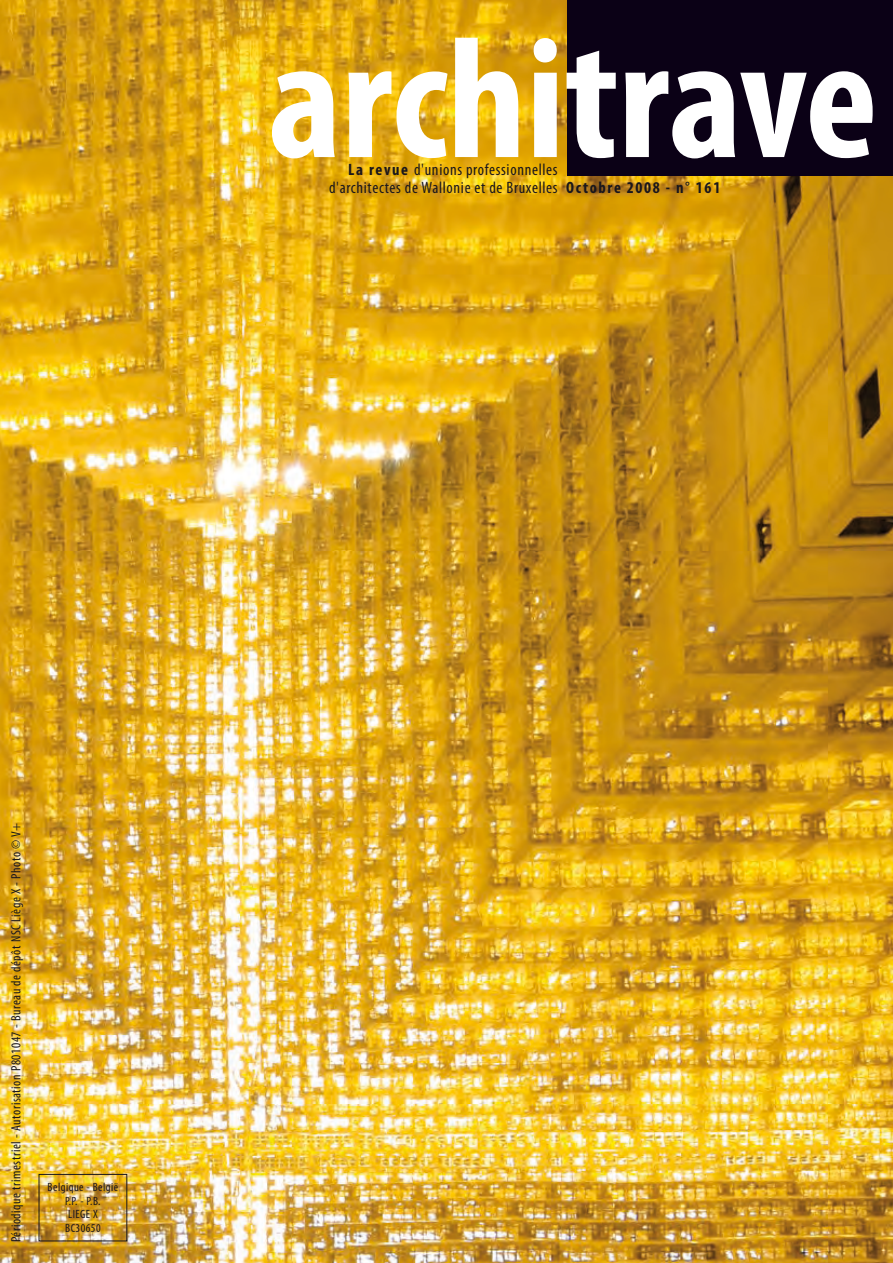
<style>
.page{position:relative;width:893px;height:1263px;background:#fff}
.page>*{position:absolute;margin:0;border:0;box-sizing:border-box;transform-origin:0 0}
.t1{font:700 condensed 172.5px "Myriad Pro";color:#fff}
.t2{font:condensed 16.5px/18px "Myriad Pro";letter-spacing:.04em;color:#1a171c;text-align:right}
.t3{font:700 condensed 16.5px "Myriad Pro";letter-spacing:.1em;color:#1a171c}
.t4{font:condensed 13.5px "Myriad Pro";letter-spacing:.04em;color:#1a171c}
.t5{font:condensed 12px/13.5px "Myriad Pro";letter-spacing:.04em;color:#1a171c;text-align:center}
.s1{font-weight:700}
</style>
<div class="page">
<img style="left:0;top:0;width:893px;height:1263px">
<div style="left:567px;top:0;width:326px;height:175px;background:#0b0116"></div>
<div style="left:39px;top:1174px;width:88px;height:67px;border:1px solid #1a171c"></div>
<h1 class="t1" style="left:269px;top:-8px;width:610px">architrave</h1>
<p class="t3" style="left:566px;top:177px;width:156px">Octobre 2008 - n° 161</p>
<p class="t2" style="left:329px;top:160px;width:230px"><span class="s1">La revue</span> d'unions professionnelles d'architectes de Wallonie et de Bruxelles</p>
<p class="t4" style="left:8px;top:1242px;width:421px;rotate:-90deg">Périodique trimestriel - Autorisation P801047 - Bureau de dépôt NSC Liège X - Photo © V+</p>
<p class="t5" style="left:48px;top:1180px;width:72px">Belgique - België<br>P.P. - P.B.<br>LIEGE X<br>BC30650</p>
</div>
